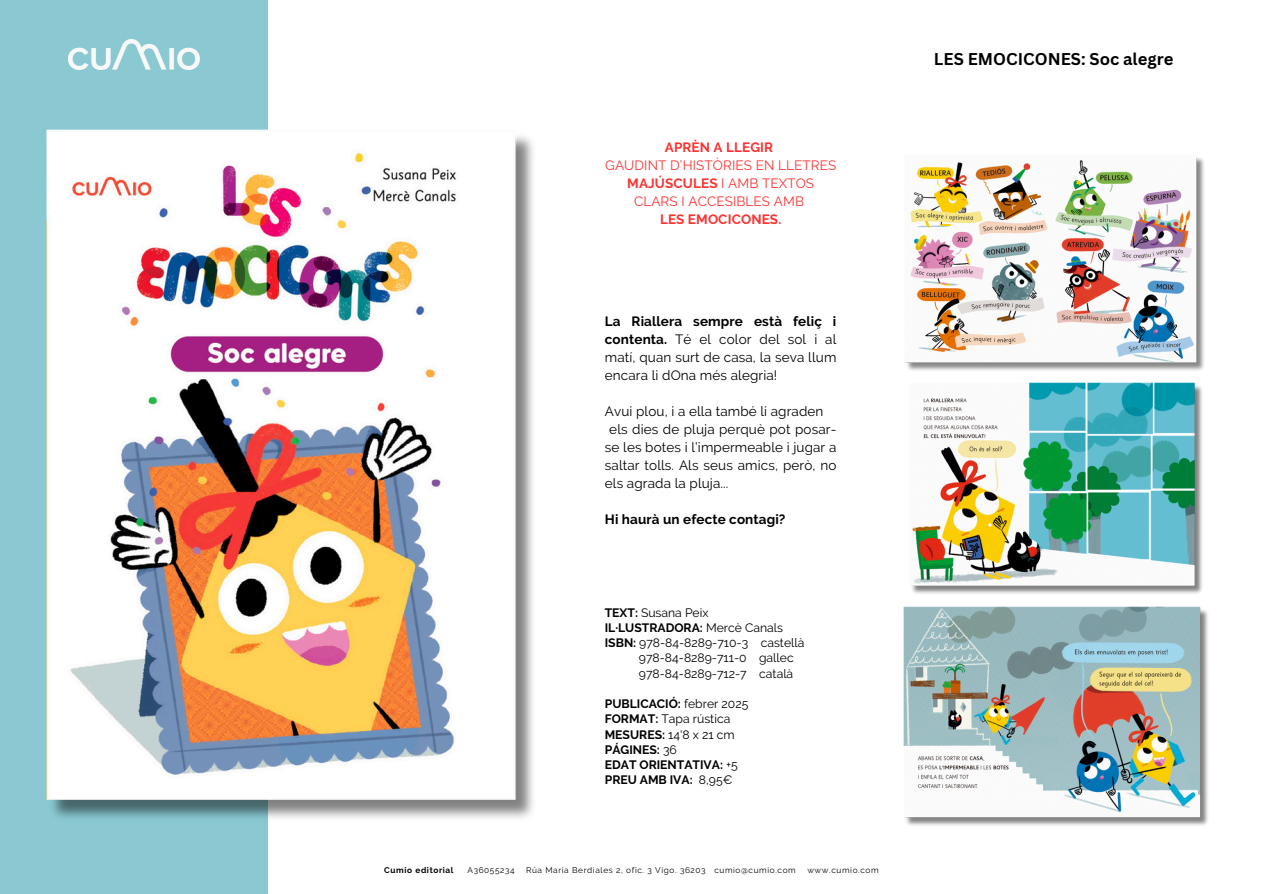
<style>
.page{position:relative;width:1263px;height:894px;background:#fff}
.page>*{position:absolute;margin:0;border:0;box-sizing:border-box;transform-origin:0 0}
.t1{font:700 16.65px "Canva Sans";color:#000}
.t2{font:13.5px/18px "Raleway";letter-spacing:.01em;color:#000;text-align:justify}
.t3{font:13.5px/18px "Raleway";letter-spacing:.01em;color:#ff3131;text-align:center}
.t4{font:700 13.5px "Raleway";letter-spacing:.01em;color:#000}
.t5{font:700 12.15px/15.3px "Raleway";color:#000}
.t6{font:12.15px "Raleway";color:#000}
.t7{font:8.25px "Raleway";letter-spacing:.075em;color:#000}
.t8{font:700 8.25px "Raleway";letter-spacing:.075em;color:#000}
.s1{font-weight:700}
.s2{font-weight:400}
</style>
<div class="page">
<div style="left:0;top:0;width:268px;height:893px;background:#8ac9d2"></div>
<img style="left:46px;top:129px;width:487px;height:689px">
<img style="left:69px;top:39px;width:130px;height:31px">
<img style="left:905px;top:157px;width:299px;height:214px">
<img style="left:910px;top:382px;width:292px;height:212px">
<img style="left:903px;top:606px;width:305px;height:220px">
<p class="t3" style="left:605px;top:138px;width:232px"><span class="s1">APRÈN A LLEGIR<br></span>GAUDINT D’HISTÒRIES EN LLETRES<br><span class="s1">MAJÚSCULES</span> I AMB TEXTOS<br>CLARS I ACCESIBLES AMB<br><span class="s1">LES EMOCICONES.</span></p>
<h4 class="t2" style="left:605px;top:312px;width:233px"><span class="s1">La Riallera sempre està feliç i contenta.</span> Té el color del sol i al matí, quan surt de casa, la seva llum encara li dOna més alegria!</h4>
<h4 class="t2" style="left:605px;top:402px;width:220px">Avui plou, i a ella també li agraden</h4>
<h4 class="t2" style="left:609px;top:420px;width:229px">els dies de pluja perquè pot posar-</h4>
<h4 class="t2" style="left:605px;top:438px;width:233px">se les botes i l’impermeable i jugar a</h4>
<h4 class="t2" style="left:605px;top:456px;width:233px">saltar tolls. Als seus amics, però, no</h4>
<h4 class="t2" style="left:605px;top:474px;width:125px">els agrada la pluja...</h4>
<h3 class="t4" style="left:605px;top:511px;width:182px">Hi haurà un efecte contagi?</h3>
<h1 class="t6" style="left:605px;top:605px;width:105px"><span class="s1">TEXT:</span> Susana Peix</h1>
<h1 class="t5" style="left:605px;top:620px;width:180px">IL·LUSTRADORA: <span class="s2">Mercè Canals</span></h1>
<h1 class="t6" style="left:605px;top:635px;width:201px"><span class="s1">ISBN:</span> 978-84-8289-710-3 castellà</h1>
<h1 class="t6" style="left:639px;top:651px;width:156px">978-84-8289-711-0 gallec</h1>
<h1 class="t6" style="left:639px;top:666px;width:109px">978-84-8289-712-7</h1>
<p class="t6" style="left:759px;top:666px;width:36px">català</p>
<p class="t5" style="left:605px;top:696px;width:145px">PUBLICACIÓ: <span class="s2">febrer 2025<br></span>FORMAT: <span class="s2">Tapa rústica<br></span>MESURES: <span class="s2">14'8 x 21 cm<br></span>PÁGINES: <span class="s2">36<br></span>EDAT ORIENTATIVA: <span class="s2">+5</span></p>
<h2 class="t5" style="left:605px;top:772px;width:129px">PREU AMB IVA: <span class="s2">8,95€</span></h2>
<p class="t8" style="left:384px;top:864px;width:71px">Cumio editorial</p>
<p class="t7" style="left:467px;top:864px;width:49px">A36055234</p>
<p class="t7" style="left:526px;top:864px;width:271px">Rúa María Berdiales 2, ofic. 3 Vigo. 36203 cumio@cumio.com</p>
<p class="t7" style="left:807px;top:864px;width:73px">www.cumio.com</p>
<p class="t1" style="left:934px;top:48px;width:241px">LES EMOCICONES: Soc alegre</p>
</div>
